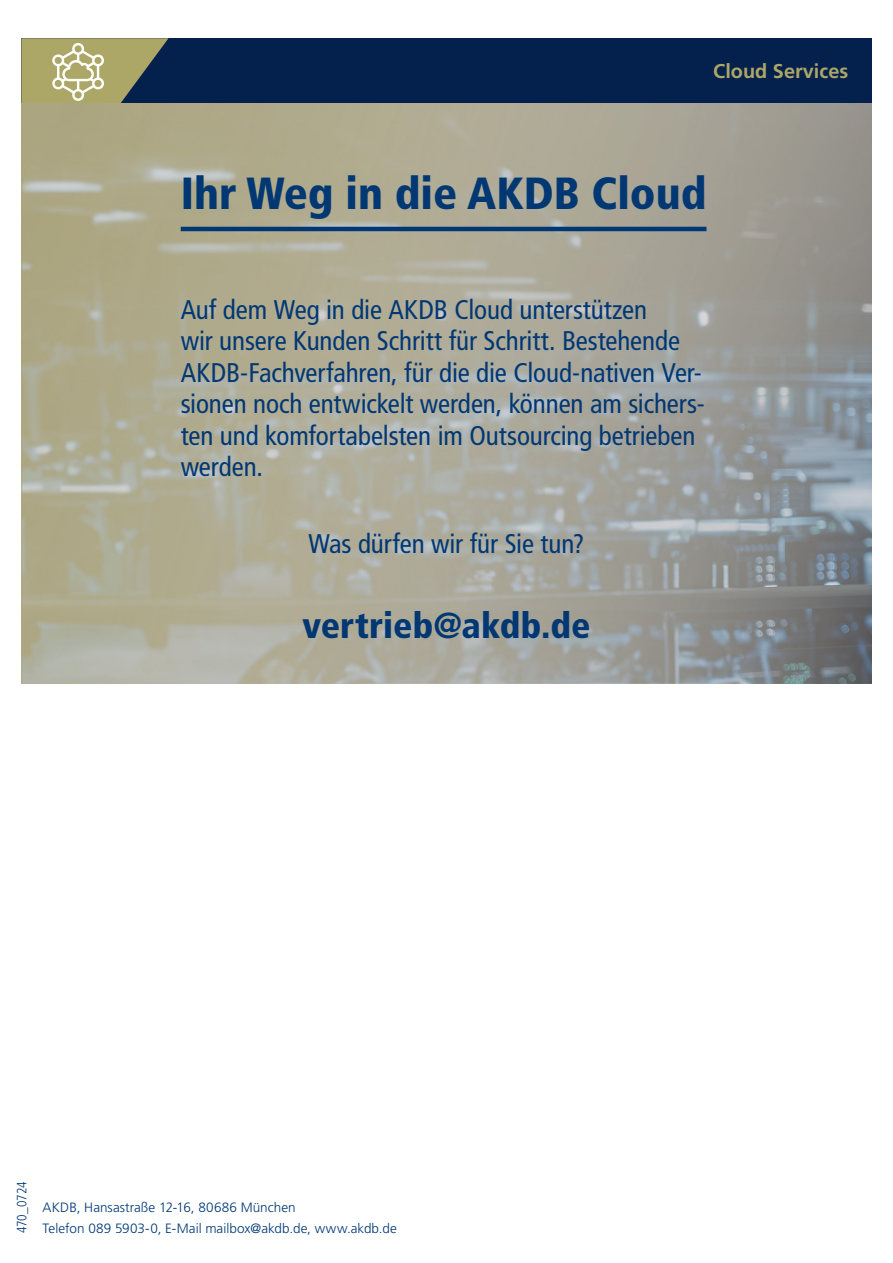
<style>
.page{position:relative;width:893px;height:1263px;background:#fff}
.page>*{position:absolute;margin:0;border:0;box-sizing:border-box;transform-origin:0 0}
.head_titel_30{font:900 condensed 45px "Frutiger LT Pro";color:#013874}
.intro_18{font:900 condensed 36px "Frutiger LT Pro";letter-spacing:.005em;color:#013874}
.intro_18-2{font:condensed 27px/31.5px "Frutiger LT Pro";letter-spacing:-.005em;color:#013874}
.t1{font:700 19.95px "Frutiger LT Pro";color:#aca767}
.contact_9{font:300 13.5px "Frutiger LT Pro";letter-spacing:.005em;color:#013874}
.bu_9{font:300 condensed 13.5px "Frutiger LT Pro";letter-spacing:-.02em;color:#013874}
</style>
<div class="page">
<div style="left:21px;top:38px;width:851px;height:66px;background:#04214d"></div>
<svg style="left:21px;top:38px;width:148px;height:66px"></svg>
<img style="left:21px;top:104px;width:851px;height:579px">
<hr style="left:181px;top:227px;width:525px;height:4px;background:#013874">
<p class="t1" style="left:713px;top:59px;width:137px">Cloud Services</p>
<p class="head_titel_30" style="left:181px;top:167px;width:527px">Ihr Weg in die AKDB Cloud</p>
<p class="intro_18-2" style="left:181px;top:294px;width:525px">Auf dem Weg in die AKDB Cloud unterstützen<br>wir unsere Kunden Schritt für Schritt. Bestehende AKDB-Fachverfahren, für die die Cloud-nativen Ver&shy;sionen noch entwickelt werden, können am sichers&shy;ten und komfortabelsten im Outsourcing betrieben werden.</p>
<p class="intro_18-2" style="left:308px;top:528px;width:278px">Was dürfen wir für Sie tun?</p>
<p class="intro_18" style="left:303px;top:604px;width:289px">vertrieb@akdb.de</p>
<p class="bu_9" style="left:14px;top:1233px;width:53px;rotate:-90deg">470_0724</p>
<p class="contact_9" style="left:43px;top:1199px;width:255px">AKDB, Hansastraße 12-16, 80686 München</p>
<p class="contact_9" style="left:43px;top:1221px;width:356px">Telefon 089 5903-0, E-Mail mailbox@akdb.de, www.akdb.de</p>
</div>
